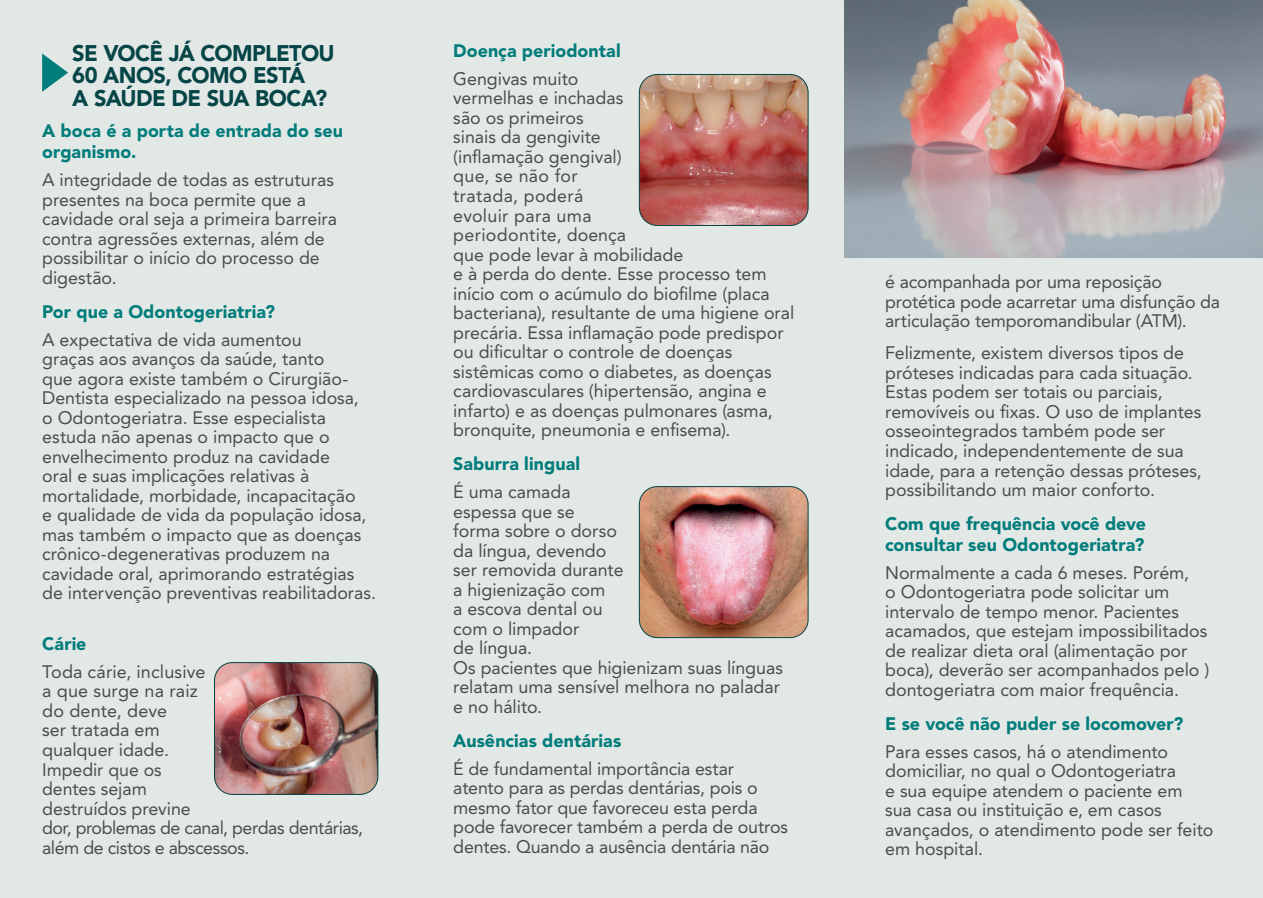
<style>
.page{position:relative;width:1263px;height:898px;background:#fff}
.page>*{position:absolute;margin:0;border:0;box-sizing:border-box;transform-origin:0 0}
.t1{font:900 22.5px/22.5px "Avenir LT Std";letter-spacing:-.025em;color:#054547}
.t2{font:18px/19.5px "Avenir LT Std";color:#4b4c4d}
.t3{font:900 18px/21px "Avenir LT Std";letter-spacing:.005em;color:#007c7a}
</style>
<div class="page">
<div style="left:0;top:0;width:1263px;height:897px;background:#e2e8e6"></div>
<img style="left:844px;top:0;width:419px;height:257px">
<svg style="left:42px;top:53px;width:26px;height:39px"></svg>
<img style="left:214px;top:662px;width:164px;height:132px">
<div style="left:214px;top:662px;width:164px;height:132px;border:1px solid #054547;border-radius:18px"></div>
<img style="left:639px;top:74px;width:169px;height:151px">
<div style="left:639px;top:74px;width:169px;height:152px;border:1px solid #054547;border-radius:18px"></div>
<img style="left:639px;top:486px;width:169px;height:151px">
<div style="left:639px;top:486px;width:169px;height:151px;border:1px solid #054547;border-radius:18px"></div>
<p class="t1" style="left:72px;top:41px;width:264px">SE VOCÊ JÁ COMPLETOU<br>60 ANOS, COMO ESTÁ<br>A SAÚDE DE SUA BOCA?</p>
<p class="t3" style="left:42px;top:120px;width:302px">A boca é a porta de entrada do seu organismo.</p>
<p class="t2" style="left:42px;top:170px;width:296px">A integridade de todas as estruturas presentes na boca permite que a cavidade oral seja a primeira barreira contra agressões externas, além de possibilitar o início do processo de digestão.</p>
<p class="t3" style="left:42px;top:301px;width:234px">Por que a Odontogeriatria?</p>
<p class="t2" style="left:42px;top:330px;width:335px">A expectativa de vida aumentou<br>graças aos avanços da saúde, tanto<br>que agora existe também o Cirurgião-Dentista especializado na pessoa idosa,<br>o Odontogeriatra. Esse especialista estuda não apenas o impacto que o envelhecimento produz na cavidade<br>oral e suas implicações relativas à mortalidade, morbidade, incapacitação<br>e qualidade de vida da população idosa, mas também o impacto que as doenças crônico-degenerativas produzem na cavidade oral, aprimorando estratégias de intervenção preventivas reabilitadoras.</p>
<p class="t3" style="left:42px;top:632px;width:46px">Cárie</p>
<p class="t2" style="left:42px;top:661px;width:322px">Toda cárie, inclusive<br>a que surge na raiz<br>do dente, deve<br>ser tratada em<br>qualquer idade.<br>Impedir que os<br>dentes sejam<br>destruídos previne<br>dor, problemas de canal, perdas dentárias, além de cistos e abscessos.</p>
<p class="t3" style="left:453px;top:40px;width:169px">Doença periodontal</p>
<p class="t2" style="left:453px;top:69px;width:343px">Gengivas muito<br>vermelhas e inchadas<br>são os primeiros<br>sinais da gengivite<br>(inflamação gengival)<br>que, se não for<br>tratada, poderá<br>evoluir para uma<br>periodontite, doença<br>que pode levar à mobilidade<br>e à perda do dente. Esse processo tem início com o acúmulo do biofilme (placa bacteriana), resultante de uma higiene oral precária. Essa inflamação pode predispor ou dificultar o controle de doenças sistêmicas como o diabetes, as doenças cardiovasculares (hipertensão, angina e infarto) e as doenças pulmonares (asma, bronquite, pneumonia e enfisema).</p>
<p class="t3" style="left:453px;top:453px;width:128px">Saburra lingual</p>
<p class="t2" style="left:453px;top:482px;width:331px">É uma camada<br>espessa que se<br>forma sobre o dorso<br>da língua, devendo<br>ser removida durante<br>a higienização com<br>a escova dental ou<br>com o limpador<br>de língua.<br>Os pacientes que higienizam suas línguas relatam uma sensível melhora no paladar e no hálito.</p>
<p class="t3" style="left:453px;top:729px;width:169px">Ausências dentárias</p>
<p class="t2" style="left:453px;top:758px;width:336px">É de fundamental importância estar atento para as perdas dentárias, pois o mesmo fator que favoreceu esta perda pode favorecer também a perda de outros dentes. Quando a ausência dentária não</p>
<p class="t2" style="left:885px;top:272px;width:336px">é acompanhada por uma reposição protética pode acarretar uma disfunção da articulação temporomandibular (ATM).</p>
<p class="t2" style="left:885px;top:343px;width:318px">Felizmente, existem diversos tipos de próteses indicadas para cada situação.<br>Estas podem ser totais ou parciais, removíveis ou fixas. O uso de implantes osseointegrados também pode ser indicado, independentemente de sua idade, para a retenção dessas próteses, possibilitando um maior conforto.</p>
<p class="t3" style="left:885px;top:512px;width:262px">Com que frequência você deve consultar seu Odontogeriatra?</p>
<p class="t2" style="left:885px;top:562px;width:326px">Normalmente a cada 6 meses. Porém,<br>o Odontogeriatra pode solicitar um intervalo de tempo menor. Pacientes acamados, que estejam impossibilitados de realizar dieta oral (alimentação por boca), deverão ser acompanhados pelo ) dontogeriatra com maior frequência.</p>
<p class="t3" style="left:885px;top:712px;width:300px">E se você não puder se locomover?</p>
<p class="t2" style="left:885px;top:741px;width:330px">Para esses casos, há o atendimento domiciliar, no qual o Odontogeriatra<br>e sua equipe atendem o paciente em sua casa ou instituição e, em casos avançados, o atendimento pode ser feito em hospital.</p>
</div>
